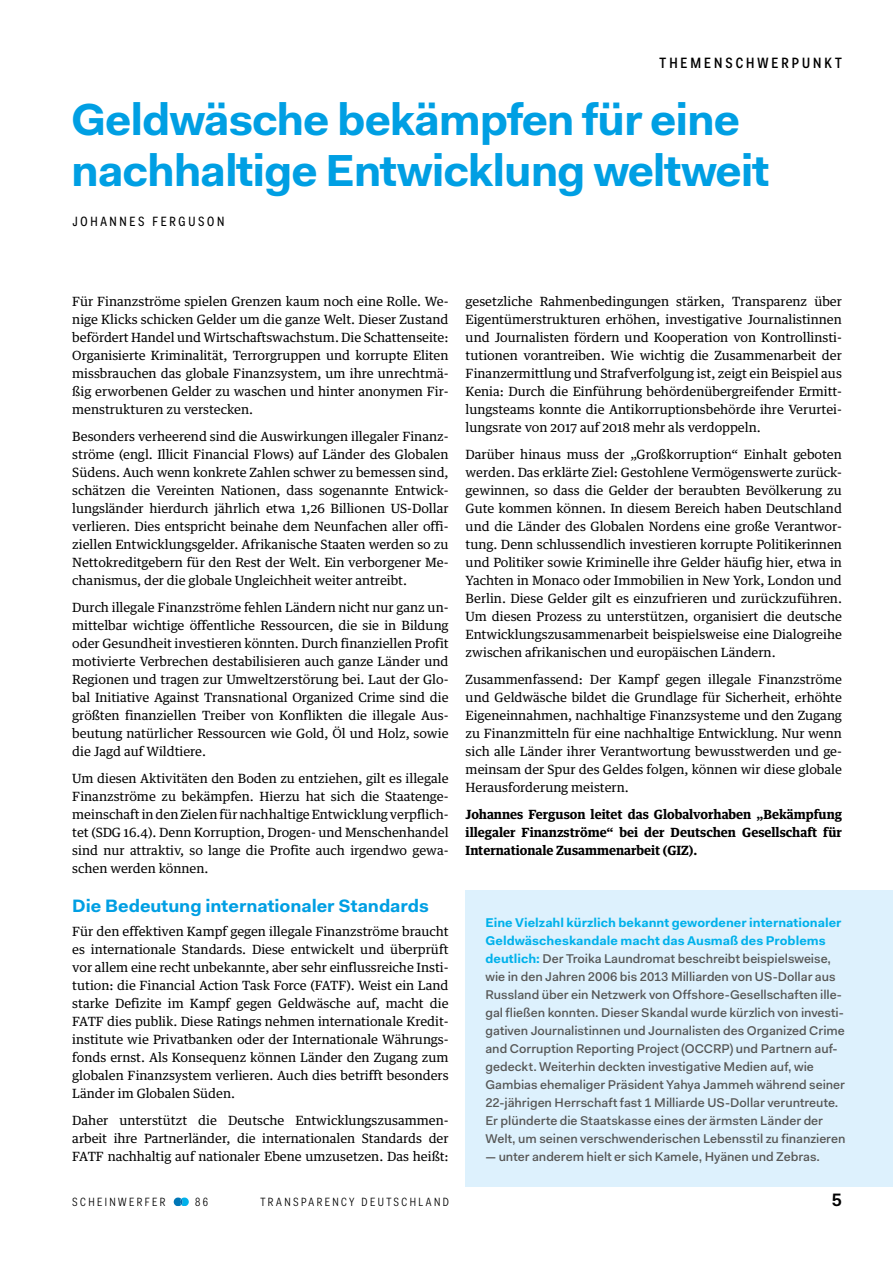
<style>
.page{position:relative;width:893px;height:1263px;background:#fff}
.page>*{position:absolute;margin:0;border:0;box-sizing:border-box;transform-origin:0 0}
.t1{font:700 45px/51px "Fakt Pro";letter-spacing:-.025em;color:#009fe3}
.t2{font:700 18px "Fakt Pro";letter-spacing:-.005em;color:#009fe3}
.t3{font:600 18px "Fakt Pro";color:#000}
.t4{font:500 15px "Fakt Con Pro";letter-spacing:.2em;color:#000}
.t5{font:13.5px "Fakt Con Pro";letter-spacing:.2em;color:#000}
.t6{font:12.75px/18px "Guardian Text Egyp";letter-spacing:-.005em;color:#000;text-align:justify}
.t7{font:500 12.75px/18px "Fakt Pro";color:#575756}
.t8{font:700 12.75px/18px "Guardian Text Egyp";letter-spacing:-.005em;color:#000;text-align:justify}
.t9{font:12px "Fakt Con Pro Blond";letter-spacing:.2em;color:#000}
.s1{font-weight:700;color:#00b1eb}
</style>
<div class="page">
<svg style="left:174px;top:1197px;width:15px;height:9px"></svg>
<div style="left:466px;top:890px;width:427px;height:296px;background:#ddf1fd"></div>
<p class="t4" style="left:660px;top:53px;width:184px">THEMENSCHWERPUNKT</p>
<h1 class="t1" style="left:71px;top:94px;width:700px">Geldwäsche bekämpfen für eine nachhaltige Entwicklung weltweit</h1>
<p class="t5" style="left:73px;top:212px;width:153px">JOHANNES FERGUSON</p>
<p class="t6" style="left:72px;top:291px;width:378px">Für Finanzströme spielen Grenzen kaum noch eine Rolle. We&shy;nige Klicks schicken Gelder um die ganze Welt. Dieser Zustand befördert Handel und Wirtschaftswachstum. Die Schattenseite:<br>Organisierte Kriminalität, Terrorgruppen und korrupte Eliten missbrauchen das globale Finanzsystem, um ihre unrechtmä&shy;ßig erworbenen Gelder zu waschen und hinter anonymen Fir&shy;menstrukturen zu verstecken.</p>
<p class="t6" style="left:72px;top:426px;width:378px">Besonders verheerend sind die Auswirkungen illegaler Finanz&shy;ströme (engl. Illicit Financial Flows) auf Länder des Globalen Südens. Auch wenn konkrete Zahlen schwer zu bemessen sind, schätzen die Vereinten Nationen, dass sogenannte Entwick&shy;lungsländer hierdurch jährlich etwa 1,26 Billionen US-Dollar verlieren. Dies entspricht beinahe dem Neunfachen aller offi&shy;ziellen Entwicklungsgelder. Afrikanische Staaten werden so zu Nettokreditgebern für den Rest der Welt. Ein verborgener Me&shy;chanismus, der die globale Ungleichheit weiter antreibt.</p>
<p class="t6" style="left:72px;top:597px;width:378px">Durch illegale Finanzströme fehlen Ländern nicht nur ganz un&shy;mittelbar wichtige öffentliche Ressourcen, die sie in Bildung oder Gesundheit investieren könnten. Durch finanziellen Profit motivierte Verbrechen destabilisieren auch ganze Länder und Regionen und tragen zur Umweltzerstörung bei. Laut der Glo&shy;bal Initiative Against Transnational Organized Crime sind die größten finanziellen Treiber von Konflikten die illegale Aus&shy;beutung natürlicher Ressourcen wie Gold, Öl und Holz, sowie die Jagd auf Wildtiere.</p>
<p class="t6" style="left:72px;top:768px;width:378px">Um diesen Aktivitäten den Boden zu entziehen, gilt es illegale Finanzströme zu bekämpfen. Hierzu hat sich die Staatenge&shy;meinschaft in den Zielen für nachhaltige Entwicklung verpflich&shy;tet (SDG 16.4). Denn Korruption, Drogen- und Menschenhandel sind nur attraktiv, so lange die Profite auch irgendwo gewa&shy;schen werden können.</p>
<h2 class="t2" style="left:72px;top:894px;width:358px">Die Bedeutung internationaler Standards</h2>
<p class="t6" style="left:72px;top:921px;width:378px">Für den effektiven Kampf gegen illegale Finanzströme braucht es internationale Standards. Diese entwickelt und überprüft vor allem eine recht unbekannte, aber sehr einflussreiche Insti&shy;tution: die Financial Action Task Force (FATF). Weist ein Land starke Defizite im Kampf gegen Geldwäsche auf, macht die FATF dies publik. Diese Ratings nehmen internationale Kredit&shy;institute wie Privatbanken oder der Internationale Währungs&shy;fonds ernst. Als Konsequenz können Länder den Zugang zum globalen Finanzsystem verlieren. Auch dies betrifft besonders Länder im Globalen Süden.</p>
<p class="t6" style="left:72px;top:1110px;width:378px">Daher unterstützt die Deutsche Entwicklungszusammen&shy;arbeit ihre Partnerländer, die internationalen Standards der FATF nachhaltig auf nationaler Ebene umzusetzen. Das heißt:</p>
<p class="t6" style="left:466px;top:291px;width:378px">gesetzliche Rahmenbedingungen stärken, Transparenz über Eigentümerstrukturen erhöhen, investigative Journalistinnen und Journalisten fördern und Kooperation von Kontrollinsti&shy;tutionen vorantreiben. Wie wichtig die Zusammenarbeit der Finanzermittlung und Strafverfolgung ist, zeigt ein Beispiel aus Kenia: Durch die Einführung behördenübergreifender Ermitt&shy;lungsteams konnte die Antikorruptionsbehörde ihre Verurtei&shy;lungsrate von 2017 auf 2018 mehr als verdoppeln.</p>
<p class="t6" style="left:466px;top:444px;width:378px">Darüber hinaus muss der „Großkorruption“ Einhalt geboten werden. Das erklärte Ziel: Gestohlene Vermögenswerte zurück&shy;gewinnen, so dass die Gelder der beraubten Bevölkerung zu Gute kommen können. In diesem Bereich haben Deutschland und die Länder des Globalen Nordens eine große Verantwor&shy;tung. Denn schlussendlich investieren korrupte Politikerinnen und Politiker sowie Kriminelle ihre Gelder häufig hier, etwa in Yachten in Monaco oder Immobilien in New York, London und Berlin. Diese Gelder gilt es einzufrieren und zurückzuführen.<br>Um diesen Prozess zu unterstützen, organisiert die deutsche Entwicklungszusammenarbeit beispielsweise eine Dialogreihe zwischen afrikanischen und europäischen Ländern.</p>
<p class="t6" style="left:466px;top:669px;width:378px">Zusammenfassend: Der Kampf gegen illegale Finanzströme und Geldwäsche bildet die Grundlage für Sicherheit, erhöhte Eigeneinnahmen, nachhaltige Finanzsysteme und den Zugang zu Finanzmitteln für eine nachhaltige Entwicklung. Nur wenn sich alle Länder ihrer Verantwortung bewusstwerden und ge&shy;meinsam der Spur des Geldes folgen, können wir diese globale Herausforderung meistern.</p>
<p class="t8" style="left:466px;top:804px;width:378px">Johannes Ferguson leitet das Globalvorhaben „Bekämpfung illegaler Finanzströme“ bei der Deutschen Gesellschaft für Internationale Zusammenarbeit (GIZ).</p>
<p class="t7" style="left:485px;top:914px;width:361px"><span class="s1">Eine Vielzahl kürzlich bekannt gewordener internationaler Geldwäscheskandale macht das Ausmaß des Problems deutlich:</span> Der Troika Laundromat beschreibt beispielsweise, wie in den Jahren 2006 bis 2013 Milliarden von US-Dollar aus Russland über ein Netzwerk von Offshore-Gesellschaften ille&shy;gal fließen konnten. Dieser Skandal wurde kürzlich von investi&shy;gativen Journalistinnen und Journalisten des Organized Crime and Corruption Reporting Project (OCCRP) und Partnern auf&shy;gedeckt. Weiterhin deckten investigative Medien auf, wie Gambias ehemaliger Präsident Yahya Jammeh während seiner 22-jährigen Herrschaft fast 1 Milliarde US-Dollar veruntreute.<br>Er plünderte die Staatskasse eines der ärmsten Länder der Welt, um seinen verschwenderischen Lebensstil zu finanzieren</p>
<p class="t7" style="left:485px;top:1148px;width:336px">— unter anderem hielt er sich Kamele, Hyänen und Zebras.</p>
<p class="t9" style="left:72px;top:1194px;width:95px">SCHEINWERFER</p>
<p class="t9" style="left:195px;top:1194px;width:14px">86</p>
<p class="t9" style="left:260px;top:1194px;width:190px">TRANSPARENCY DEUTSCHLAND</p>
<h2 class="t3" style="left:832px;top:1188px;width:12px">5</h2>
</div>
